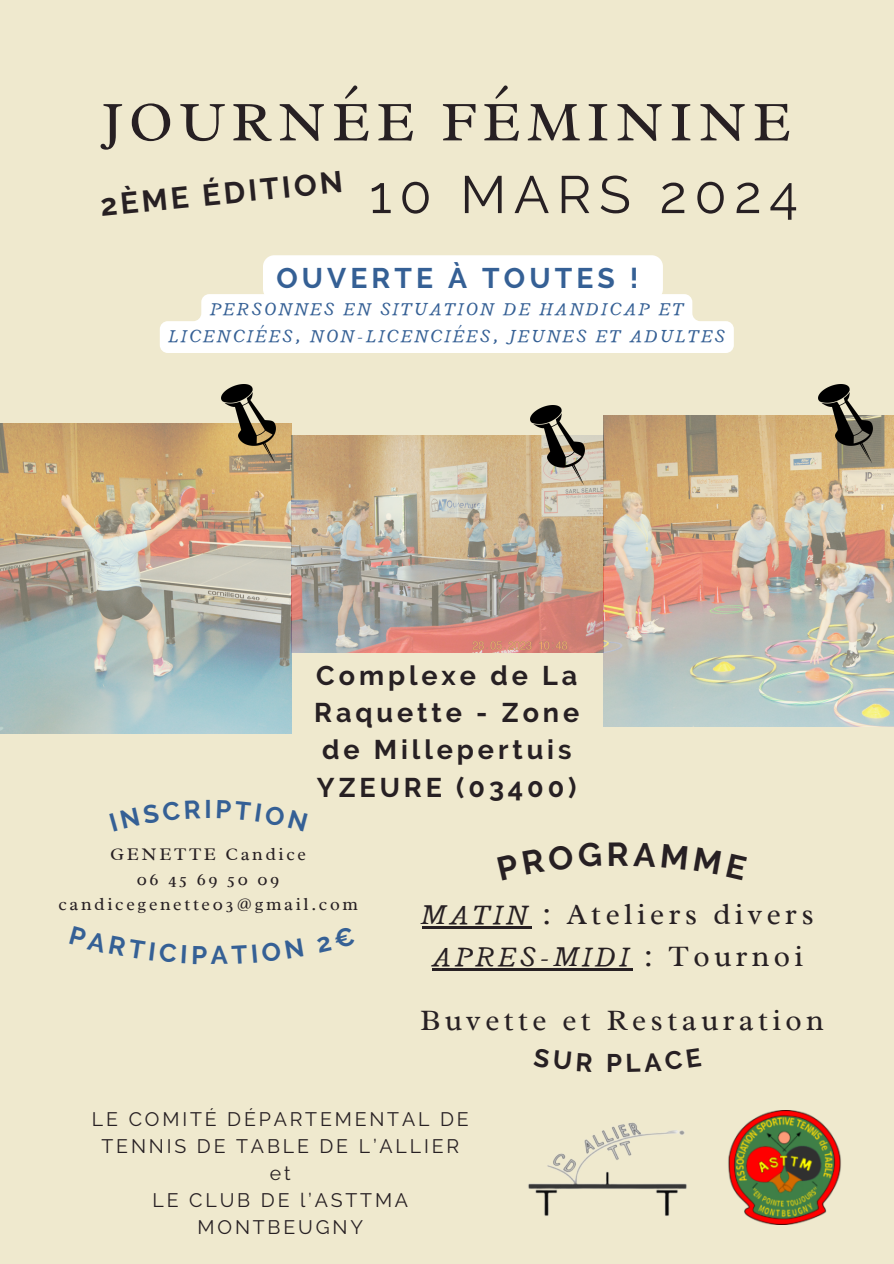
<style>
.page{position:relative;width:894px;height:1264px;background:#fff}
.page>*{position:absolute;margin:0;border:0;box-sizing:border-box;transform-origin:0 0}
.t1{font:57px "Radley";letter-spacing:.11em;color:#272023}
.t2{font:52.5px "Raleway";letter-spacing:.145em;color:#272023}
.t3{font:700 33px "Raleway";color:#272023}
.t4{font:30px/41.7px "Radley";letter-spacing:.145em;color:#272023;text-align:center}
.t5{font:700 30px "Raleway";color:#272023}
.t6{font:700 28.35px "Raleway";letter-spacing:.145em;color:#356095}
.t7{font:700 27px/37.2px "Raleway";letter-spacing:.145em;color:#272023}
.t8{font:700 25.5px "Raleway";color:#272023}
.t9{font:700 25.5px "Raleway";color:#356095}
.t10{font:19.5px/27px "Raleway";letter-spacing:.145em;color:#272023;text-align:center}
.t11{font:italic 19.35px/27px "Radley";letter-spacing:.145em;color:#356095;text-align:center}
.t12{font:18px/24.8px "Radley";letter-spacing:.145em;color:#272023;text-align:center}
.s1{font-style:italic}
</style>
<div class="page">
<div style="left:0;top:0;width:893px;height:1263px;background:#efe9ce"></div>
<img style="left:0;top:423px;width:291px;height:311px">
<img style="left:291px;top:435px;width:312px;height:218px">
<img style="left:603px;top:415px;width:290px;height:311px">
<img style="left:221px;top:384px;width:54px;height:79px">
<img style="left:530px;top:406px;width:54px;height:78px">
<img style="left:818px;top:384px;width:54px;height:79px">
<div style="left:263px;top:255px;width:399px;height:45px;background:#fff;border-radius:11px"></div>
<div style="left:160px;top:294px;width:573px;height:59px;background:#fff"></div>
<hr style="left:422px;top:926px;width:109px;height:2px;background:#272023">
<hr style="left:432px;top:968px;width:200px;height:2px;background:#272023">
<img style="left:528px;top:1122px;width:159px;height:94px">
<img style="left:728px;top:1110px;width:113px;height:114px">
<h4 class="t1" style="left:102px;top:85px;width:690px">JOURNÉE FÉMININE</h4>
<h6 class="t2" style="left:369px;top:164px;width:430px">10 MARS 2024</h6>
<h3 class="t5" style="left:99px;top:189px;width:245px;rotate:-6deg">2ÈME ÉDITION</h3>
<p class="t6" style="left:276px;top:261px;width:363px">OUVERTE À TOUTES !</p>
<p class="t11" style="left:169px;top:295px;width:557px">PERSONNES EN SITUATION DE HANDICAP ET<br>LICENCIÉES, NON-LICENCIÉES, JEUNES ET ADULTES</p>
<h3 class="t9" style="left:204px;top:794px;width:9px">I</h3>
<p class="t7" style="left:314px;top:657px;width:266px">Complexe de La<br>Raquette - Zone de Millepertuis<br>YZEURE (03400)</p>
<p class="t12" style="left:58px;top:842px;width:301px">GENETTE Candice<br>06 45 69 50 09 candicegenette03@gmail.com</p>
<p class="t3" style="left:606px;top:834px;width:24px">R</p>
<p class="t4" style="left:422px;top:893px;width:393px"><span class="s1">MATIN</span> : Ateliers divers<br><span class="s1">APRES-MIDI</span> : Tournoi</p>
<h3 class="t4" style="left:420px;top:998px;width:405px">Buvette et Restauration</h3>
<h3 class="t8" style="left:606px;top:1048px;width:18px">P</h3>
<p class="t10" style="left:92px;top:1105px;width:378px">LE COMITÉ DÉPARTEMENTAL DE<br>TENNIS DE TABLE DE L’ALLIER et<br>LE CLUB DE l’ASTTMA<br>MONTBEUGNY</p>
</div>
